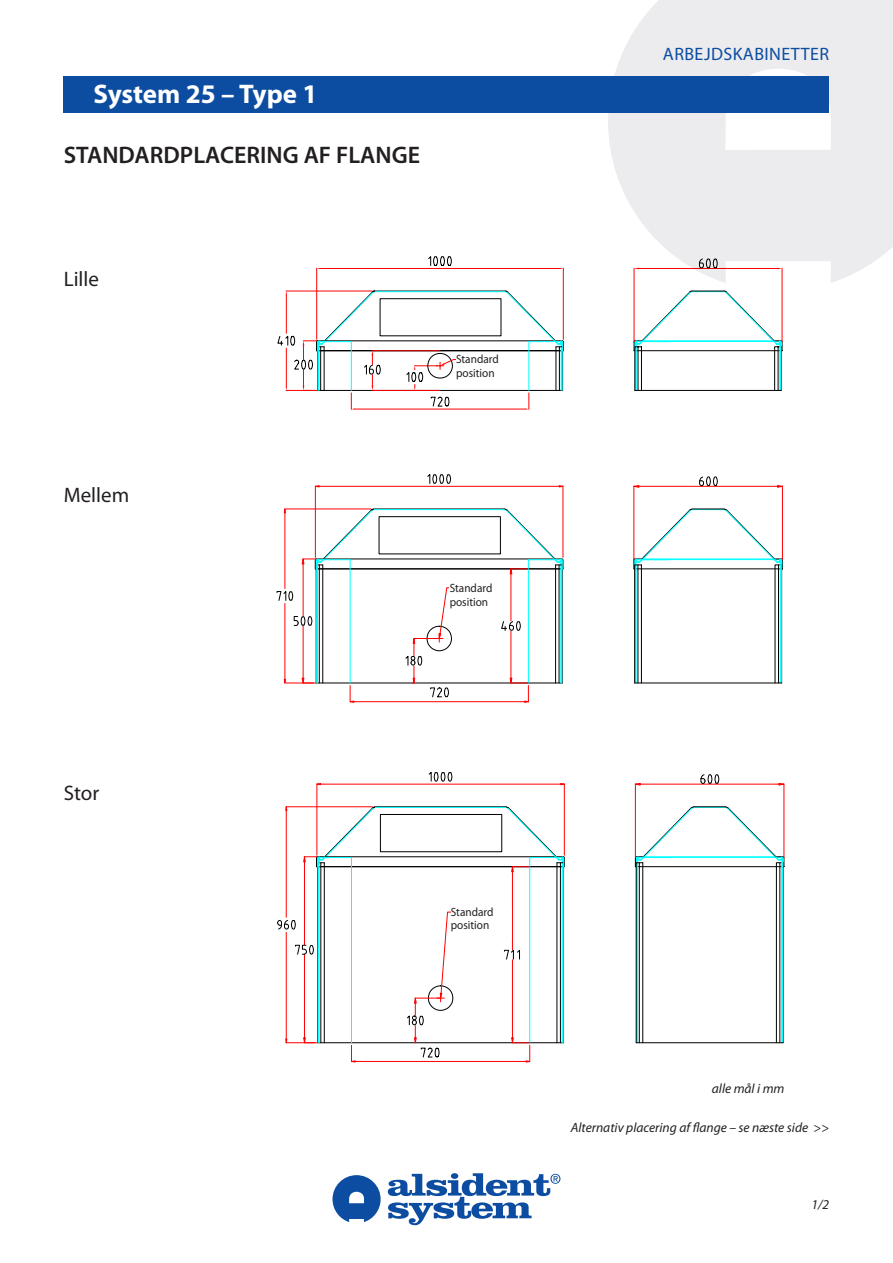
<style>
.page{position:relative;width:893px;height:1263px;background:#fff}
.page>*{position:absolute;margin:0;border:0;box-sizing:border-box;transform-origin:0 0}
.Bjælketekst{font:700 27px "Myriad Pro";color:#fff}
.t1{font:600 24px "Myriad Pro";color:#231f20}
.Overskrift{font:21px "Myriad Pro";color:#231f20}
.t2{font:18px "Myriad Pro";letter-spacing:.02em;color:#0d4da1}
.br{font:italic 13.5px "Myriad Pro";color:#231f20}
.Brødtekst{font:12px/13.5px "Myriad Pro";color:#231f20;scale:.94 1}
</style>
<div class="page">
<svg style="left:608px;top:0;width:285px;height:283px;fill:#ececee"></svg>
<svg style="left:332px;top:1175px;width:49px;height:47px"></svg>
<svg style="left:388px;top:1173px;width:172px;height:52px"></svg>
<hr style="left:316px;top:559px;width:246px;height:1px;background:#000">
<hr style="left:315px;top:568px;width:248px;height:1px;background:#000">
<hr style="left:316px;top:683px;width:246px;height:1px;background:#000">
<hr style="left:319px;top:565px;width:1px;height:118px;background:#000">
<hr style="left:322px;top:565px;width:1px;height:118px;background:#000">
<div style="left:316px;top:559px;width:2px;height:124px;border:1px solid #0ff"></div>
<div style="left:379px;top:516px;width:122px;height:38px;border:1px solid #000"></div>
<hr style="left:373px;top:509px;width:132px;height:1px;background:#0ff">
<hr style="left:350px;top:560px;width:1px;height:123px;background:#0ff">
<hr style="left:562px;top:565px;width:1px;height:118px;background:#000">
<hr style="left:559px;top:565px;width:1px;height:118px;background:#000">
<hr style="left:555px;top:565px;width:1px;height:118px;background:#000">
<hr style="left:528px;top:560px;width:1px;height:123px;background:#0ff">
<div style="left:560px;top:559px;width:2px;height:124px;border:1px solid #0ff"></div>
<hr style="left:354px;top:701px;width:171px;height:1px;background:#f00">
<svg style="left:349px;top:685px;width:6px;height:18px"></svg>
<svg style="left:633px;top:508px;width:150px;height:176px"></svg>
<div style="left:780px;top:559px;width:2px;height:124px;border:1px solid #0ff"></div>
<hr style="left:635px;top:683px;width:147px;height:1px;background:#000">
<hr style="left:563px;top:486px;width:1px;height:71px;background:#f00">
<hr style="left:315px;top:486px;width:1px;height:71px;background:#f00">
<hr style="left:319px;top:486px;width:240px;height:1px;background:#f00">
<svg style="left:558px;top:485px;width:6px;height:3px"></svg>
<svg style="left:314px;top:485px;width:6px;height:3px"></svg>
<svg style="left:427px;top:474px;width:24px;height:10px"></svg>
<hr style="left:285px;top:509px;width:86px;height:1px;background:#f00">
<hr style="left:285px;top:513px;width:1px;height:75px;background:#f00">
<hr style="left:285px;top:603px;width:1px;height:76px;background:#f00">
<svg style="left:276px;top:591px;width:17px;height:10px"></svg>
<hr style="left:782px;top:486px;width:1px;height:74px;background:#f00">
<hr style="left:634px;top:486px;width:1px;height:74px;background:#f00">
<hr style="left:639px;top:486px;width:138px;height:1px;background:#f00">
<svg style="left:777px;top:485px;width:6px;height:3px"></svg>
<svg style="left:633px;top:485px;width:7px;height:3px"></svg>
<svg style="left:699px;top:476px;width:19px;height:10px"></svg>
<hr style="left:511px;top:574px;width:1px;height:47px;background:#f00">
<svg style="left:504px;top:508px;width:60px;height:67px"></svg>
<hr style="left:303px;top:564px;width:1px;height:52px;background:#f00">
<hr style="left:303px;top:626px;width:1px;height:52px;background:#f00">
<svg style="left:301px;top:508px;width:73px;height:61px"></svg>
<svg style="left:284px;top:677px;width:32px;height:7px"></svg>
<svg style="left:294px;top:616px;width:19px;height:10px"></svg>
<svg style="left:405px;top:584px;width:127px;height:119px"></svg>
<hr style="left:318px;top:856px;width:246px;height:1px;background:#000">
<hr style="left:317px;top:866px;width:247px;height:1px;background:#000">
<hr style="left:318px;top:1042px;width:246px;height:1px;background:#000">
<hr style="left:320px;top:863px;width:1px;height:180px;background:#000">
<hr style="left:324px;top:863px;width:1px;height:180px;background:#000">
<hr style="left:317px;top:863px;width:1px;height:180px;background:#000">
<div style="left:318px;top:857px;width:1px;height:186px;border:1px solid #0ff"></div>
<div style="left:380px;top:814px;width:122px;height:38px;border:1px solid #000"></div>
<hr style="left:375px;top:806px;width:131px;height:1px;background:#000">
<hr style="left:375px;top:807px;width:131px;height:1px;background:#0ff">
<hr style="left:351px;top:857px;width:1px;height:186px;background:#0ff">
<hr style="left:560px;top:863px;width:1px;height:180px;background:#000">
<hr style="left:557px;top:863px;width:1px;height:180px;background:#000">
<hr style="left:529px;top:857px;width:1px;height:186px;background:#0ff">
<div style="left:562px;top:857px;width:2px;height:186px;border:1px solid #0ff"></div>
<hr style="left:355px;top:1061px;width:171px;height:1px;background:#f00">
<svg style="left:351px;top:1045px;width:5px;height:18px"></svg>
<svg style="left:635px;top:806px;width:150px;height:237px"></svg>
<div style="left:781px;top:857px;width:2px;height:186px;border:1px solid #0ff"></div>
<hr style="left:636px;top:1042px;width:147px;height:1px;background:#000">
<hr style="left:564px;top:784px;width:1px;height:71px;background:#f00">
<hr style="left:317px;top:784px;width:1px;height:71px;background:#f00">
<hr style="left:320px;top:784px;width:241px;height:1px;background:#f00">
<svg style="left:428px;top:772px;width:25px;height:10px"></svg>
<hr style="left:286px;top:806px;width:86px;height:1px;background:#f00">
<hr style="left:286px;top:810px;width:1px;height:107px;background:#f00">
<hr style="left:286px;top:932px;width:1px;height:107px;background:#f00">
<svg style="left:285px;top:806px;width:3px;height:5px"></svg>
<svg style="left:277px;top:919px;width:19px;height:11px"></svg>
<hr style="left:784px;top:784px;width:1px;height:73px;background:#f00">
<hr style="left:635px;top:784px;width:1px;height:73px;background:#f00">
<hr style="left:640px;top:784px;width:139px;height:1px;background:#f00">
<svg style="left:778px;top:783px;width:7px;height:3px"></svg>
<svg style="left:634px;top:783px;width:7px;height:3px"></svg>
<svg style="left:700px;top:774px;width:19px;height:10px"></svg>
<hr style="left:512px;top:872px;width:1px;height:78px;background:#f00">
<svg style="left:505px;top:806px;width:60px;height:66px"></svg>
<hr style="left:304px;top:862px;width:1px;height:83px;background:#f00">
<hr style="left:304px;top:955px;width:1px;height:83px;background:#f00">
<svg style="left:303px;top:806px;width:73px;height:61px"></svg>
<svg style="left:285px;top:1037px;width:32px;height:7px"></svg>
<svg style="left:295px;top:945px;width:19px;height:10px"></svg>
<svg style="left:407px;top:909px;width:126px;height:154px"></svg>
<div style="left:225px;top:247px;width:572px;height:175px;background:#fff"></div>
<svg style="left:633px;top:290px;width:150px;height:101px"></svg>
<div style="left:779px;top:341px;width:2px;height:50px;border:1px solid #0ff"></div>
<hr style="left:635px;top:390px;width:146px;height:1px;background:#000">
<hr style="left:563px;top:268px;width:1px;height:71px;background:#f00">
<hr style="left:316px;top:268px;width:1px;height:71px;background:#f00">
<hr style="left:320px;top:268px;width:240px;height:1px;background:#f00">
<svg style="left:428px;top:256px;width:24px;height:10px"></svg>
<hr style="left:782px;top:268px;width:1px;height:74px;background:#f00">
<hr style="left:634px;top:268px;width:1px;height:74px;background:#f00">
<hr style="left:639px;top:268px;width:138px;height:1px;background:#f00">
<svg style="left:699px;top:258px;width:18px;height:10px"></svg>
<svg style="left:277px;top:290px;width:287px;height:120px"></svg>
<div style="left:450px;top:583px;width:59px;height:32px;background:#fff"></div>
<div style="left:451px;top:907px;width:60px;height:32px;background:#fff"></div>
<div style="left:456px;top:354px;width:61px;height:34px;background:#fff"></div>
<div style="left:64px;top:77px;width:765px;height:36px;background:#0d4da1"></div>
<p class="Bjælketekst" style="left:94px;top:76px;width:226px">System 25 – Type 1</p>
<p class="t1" style="left:64px;top:139px;width:358px">STANDARDPLACERING AF FLANGE</p>
<p class="Overskrift" style="left:64px;top:266px;width:37px">Lille</p>
<p class="Overskrift" style="left:64px;top:482px;width:67px">Mellem</p>
<p class="Brødtekst" style="left:456px;top:352px;width:47px">Standard position</p>
<p class="Brødtekst" style="left:450px;top:581px;width:47px">Standard position</p>
<p class="Overskrift" style="left:64px;top:780px;width:37px">Stor</p>
<p class="Brødtekst" style="left:451px;top:905px;width:47px">Standard position</p>
<h3 class="t2" style="left:663px;top:43px;width:168px">ARBEJDSKABINETTER</h3>
<p class="br" style="left:712px;top:1080px;width:74px">alle mål i mm</p>
<p class="br" style="left:571px;top:1119px;width:260px">Alternativ placering af flange – se næste side &gt;&gt;</p>
<p class="br" style="left:811px;top:1196px;width:19px">1/2</p>
</div>
